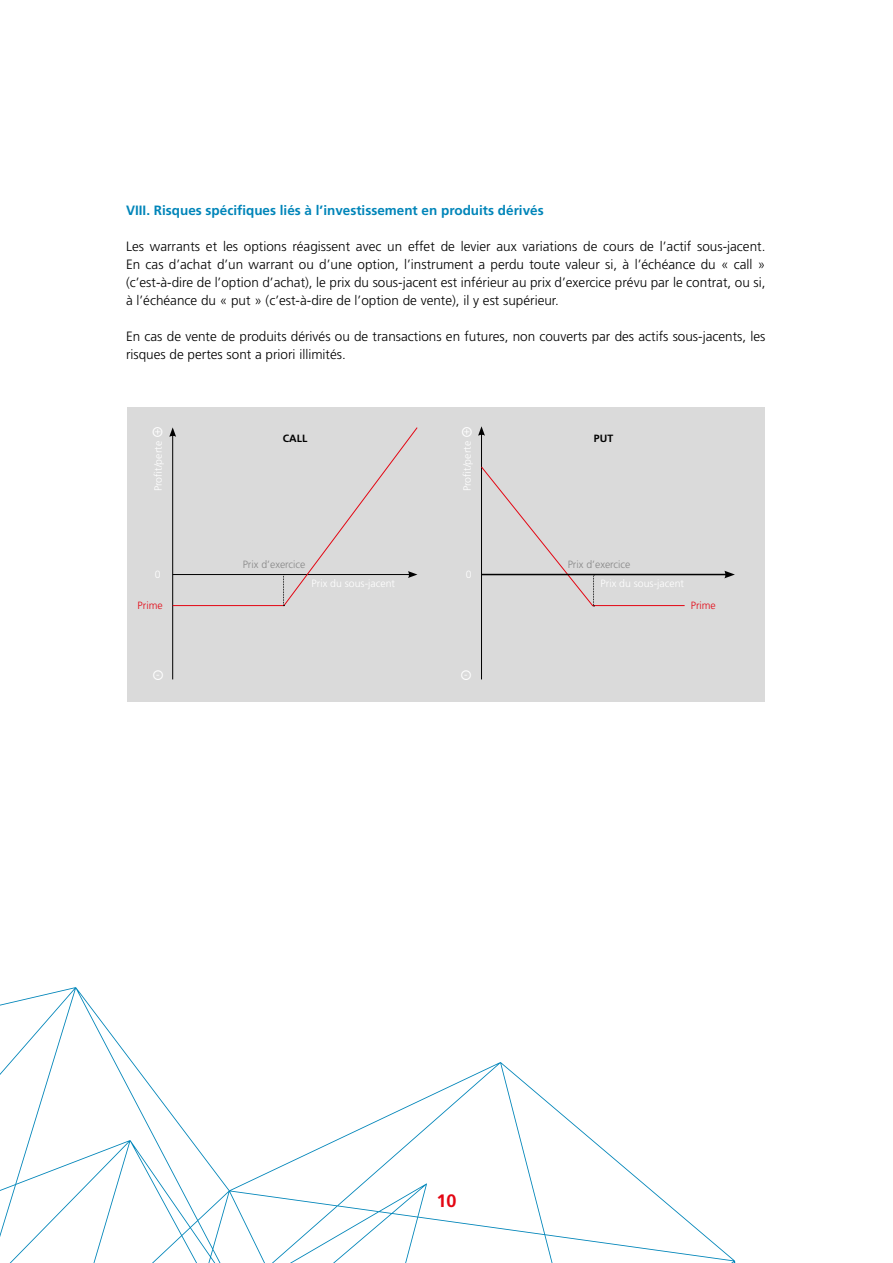
<style>
.page{position:relative;width:893px;height:1263px;background:#fff}
.page>*{position:absolute;margin:0;border:0;box-sizing:border-box;transform-origin:0 0}
.t1{font:700 18px "Frutiger";color:#e30613}
.t2{font:300 13.5px/18px "Frutiger";color:#000;text-align:justify}
.t3{font:700 13.5px "Frutiger";color:#0085b9}
.t4{font:300 10.5px "Frutiger";color:#fff}
.t5{font:300 10.5px "Frutiger";color:#878787}
.t6{font:300 10.5px "Frutiger";color:#e30613}
.t7{font:700 10.5px "Frutiger";color:#000}
</style>
<div class="page">
<svg style="left:0;top:987px;width:736px;height:276px"></svg>
<div style="left:128px;top:408px;width:637px;height:294px;background:#dadada"></div>
<hr style="left:172px;top:434px;width:1px;height:245px;background:#000">
<svg style="left:169px;top:427px;width:7px;height:10px"></svg>
<hr style="left:481px;top:433px;width:1px;height:246px;background:#000">
<svg style="left:478px;top:426px;width:7px;height:10px"></svg>
<hr style="left:173px;top:574px;width:237px;height:1px;background:#000">
<hr style="left:173px;top:605px;width:111px;height:1px;background:#e30613">
<hr style="left:592px;top:605px;width:93px;height:1px;background:#e30613">
<hr style="left:481px;top:574px;width:246px;height:1px;background:#000">
<svg style="left:724px;top:571px;width:11px;height:7px"></svg>
<svg style="left:283px;top:427px;width:135px;height:180px"></svg>
<svg style="left:481px;top:466px;width:113px;height:141px"></svg>
<p class="t3" style="left:126px;top:203px;width:419px">VIII. Risques spécifiques liés à l’investissement en produits dérivés</p>
<p class="t2" style="left:126px;top:238px;width:641px">Les warrants et les options réagissent avec un effet de levier aux variations de cours de l’actif sous-jacent.<br>En cas d’achat d’un warrant ou d’une option, l’instrument a perdu toute valeur si, à l’échéance du « call » (c’est-à-dire de l’option d’achat), le prix du sous-jacent est inférieur au prix d’exercice prévu par le contrat, ou si, à l’échéance du « put » (c’est-à-dire de l’option de vente), il y est supérieur.</p>
<p class="t2" style="left:126px;top:328px;width:641px">En cas de vente de produits dérivés ou de transactions en futures, non couverts par des actifs sous-jacents, les risques de pertes sont a priori illimités.</p>
<p class="t4" style="left:151px;top:435px;width:8px;rotate:-90deg">+</p>
<p class="t4" style="left:152px;top:491px;width:51px;rotate:-90deg">Profit/perte</p>
<p class="t4" style="left:460px;top:435px;width:8px;rotate:-90deg">+</p>
<p class="t7" style="left:283px;top:432px;width:26px">CALL</p>
<p class="t7" style="left:594px;top:432px;width:21px">PUT</p>
<p class="t4" style="left:461px;top:491px;width:51px;rotate:-90deg">Profit/perte</p>
<p class="t4" style="left:155px;top:568px;width:7px">0</p>
<p class="t5" style="left:243px;top:559px;width:64px">Prix d’exercice</p>
<p class="t4" style="left:312px;top:577px;width:85px">Prix du sous-jacent</p>
<p class="t4" style="left:466px;top:568px;width:7px">0</p>
<p class="t5" style="left:568px;top:558px;width:64px">Prix d’exercice</p>
<p class="t4" style="left:601px;top:578px;width:85px">Prix du sous-jacent</p>
<p class="t6" style="left:138px;top:599px;width:27px">Prime</p>
<p class="t6" style="left:691px;top:599px;width:27px">Prime</p>
<h1 class="t1" style="left:436px;top:1190px;width:22px">10</h1>
</div>
